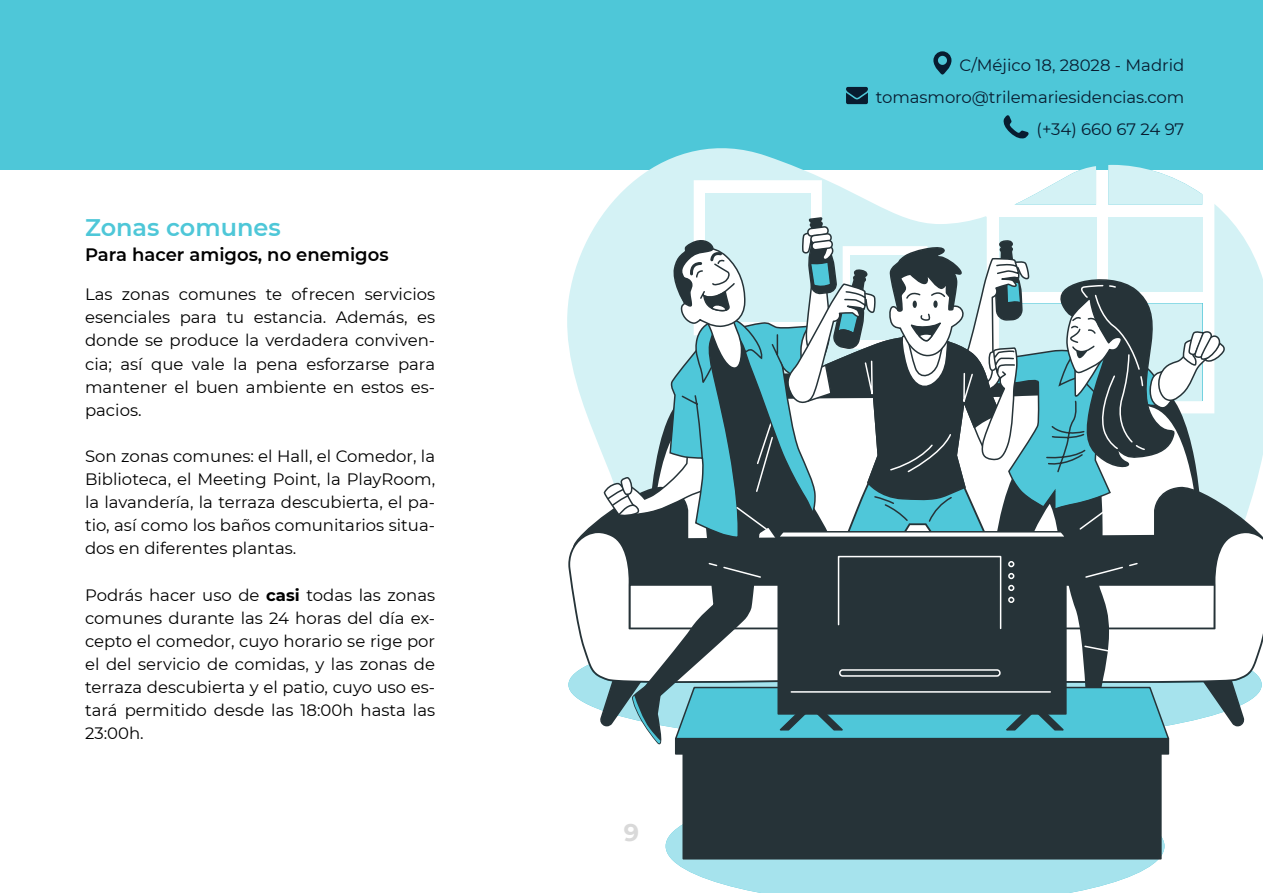
<style>
.page{position:relative;width:1263px;height:893px;background:#fff}
.page>*{position:absolute;margin:0;border:0;box-sizing:border-box;transform-origin:0 0}
.t1{font:600 24px "Montserrat";color:#4ec7d8}
.t2{font:700 24px "Montserrat";color:#d9d9d9}
.t3{font:600 18px "Montserrat";color:#000}
.t4{font:16.5px/23.1px "Montserrat";color:#000;text-align:justify}
.t5{font:16.5px/32px "Montserrat";letter-spacing:-.005em;color:#081c30;text-align:right}
.s1{font-weight:700}
</style>
<div class="page">
<div style="left:0;top:0;width:1263px;height:170px;background:#4ec7d8"></div>
<svg style="left:1003px;top:115px;width:9px;height:8px"></svg>
<svg style="left:933px;top:51px;width:18px;height:24px"></svg>
<svg style="left:846px;top:87px;width:22px;height:17px"></svg>
<svg style="left:567px;top:123px;width:655px;height:245px"></svg>
<svg style="left:1014px;top:166px;width:82px;height:39px"></svg>
<svg style="left:1108px;top:164px;width:94px;height:41px"></svg>
<div style="left:705px;top:194px;width:106px;height:128px;background:#d4f2f5"></div>
<svg style="left:666px;top:825px;width:498px;height:68px;fill:#a6e3ed"></svg>
<div style="left:683px;top:752px;width:478px;height:107px;background:#263338"></div>
<svg style="left:573px;top:211px;width:690px;height:542px"></svg>
<h1 class="t1" style="left:85px;top:210px;width:197px">Zonas comunes</h1>
<p class="t3" style="left:85px;top:242px;width:305px">Para hacer amigos, no enemigos</p>
<p class="t4" style="left:85px;top:282px;width:352px">Las zonas comunes te ofrecen servicios esenciales para tu estancia. Además, es donde se produce la verdadera conviven&shy;cia; así que vale la pena esforzarse para mantener el buen ambiente en estos es&shy;pacios.</p>
<p class="t4" style="left:85px;top:444px;width:352px">Son zonas comunes: el Hall, el Comedor, la Biblioteca, el Meeting Point, la PlayRoom, la lavandería, la terraza descubierta, el pa&shy;tio, así como los baños comunitarios situa&shy;dos en diferentes plantas.</p>
<p class="t4" style="left:85px;top:583px;width:352px">Podrás hacer uso de <span class="s1">casi</span> todas las zonas comunes durante las 24 horas del día ex&shy;cepto el comedor, cuyo horario se rige por el del servicio de comidas, y las zonas de terraza descubierta y el patio, cuyo uso es&shy;tará permitido desde las 18:00h hasta las 23:00h.</p>
<h1 class="t2" style="left:624px;top:815px;width:17px">9</h1>
<p class="t5" style="left:876px;top:49px;width:310px">C/Méjico 18, 28028 - Madrid tomasmoro@trilemariesidencias.com</p>
<p class="t5" style="left:1036px;top:112px;width:149px">(+34) 660 67 24 97</p>
</div>
